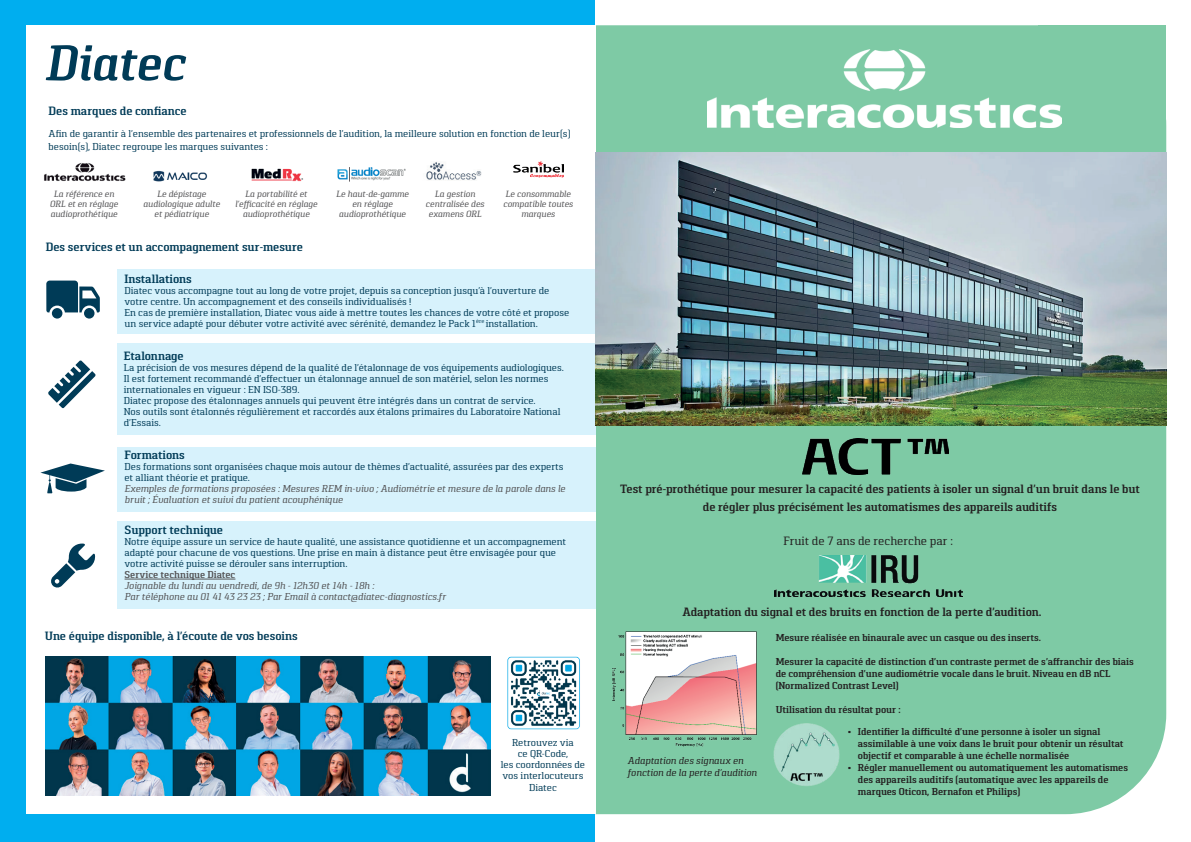
<style>
.page{position:relative;width:1191px;height:842px;background:#fff}
.page>*{position:absolute;margin:0;border:0;box-sizing:border-box;transform-origin:0 0}
.Head-Semi-Italic-DarkBlue{font:italic 600 50px "Pancetta Serif Pro";letter-spacing:-.005em;color:#003b57}
.Small-Semi-Italic-DarkBlu{font:600 12px/18px "Pancetta Serif Pro";letter-spacing:-.01em;color:#231f20;text-align:center}
.Small-Semi-Italic-DarkBlu-2{font:600 12px "Pancetta Serif Pro";letter-spacing:-.01em;color:#003b57}
.Txt-Reg-DarkBlu{font:600 12px "Pancetta Serif Pro";letter-spacing:-.01em;color:#003b57}
.Small-Semi-Italic-DarkBlu-3{font:12px "Pancetta Serif Pro";letter-spacing:-.005em;color:#231f20}
.Txt-Reg-DarkBlu-2{font:10px/11px "Pancetta Serif Pro";letter-spacing:-.01em;color:#003b57}
.Small-Semi-Italic-DarkBlu-4{font:600 10px/12px "Pancetta Serif Pro";letter-spacing:-.01em;color:#231f20}
.Txt-Reg-DarkBlu-3{font:italic 10px/11px "Pancetta Serif Pro";letter-spacing:-.015em;color:#535355}
.Small-Semi-Italic-DarkBlu-5{font:italic 10px/12px "Pancetta Serif Pro";letter-spacing:-.015em;color:#231f20}
.Txt-Reg-DarkBlu-4{font:600 10px "Pancetta Serif Pro";color:#535355}
.Txt-Reg-DarkBlu-5{font:italic 9px/10px "Pancetta Serif Pro";letter-spacing:-.015em;color:#535355;text-align:center}
</style>
<div class="page">
<div style="left:0;top:0;width:595px;height:842px;background:#00aeef"></div>
<div style="left:595px;top:0;width:596px;height:842px;background:linear-gradient(to right,#fefffe,#fff)"></div>
<div style="left:595px;top:25px;width:571px;height:789px;background:#7ecaa5"></div>
<div style="left:26px;top:25px;width:569px;height:789px;background:#fff"></div>
<div style="left:1037px;top:25px;width:128px;height:112px;background:#7ecaa5"></div>
<div style="left:117px;top:269px;width:478px;height:65px;background:#d7f2fc"></div>
<div style="left:117px;top:343px;width:478px;height:91px;background:#d7f2fc"></div>
<div style="left:117px;top:447px;width:478px;height:65px;background:#d7f2fc"></div>
<div style="left:117px;top:521px;width:478px;height:88px;background:#d7f2fc"></div>
<img style="left:44px;top:163px;width:82px;height:18px">
<hr style="left:125px;top:579px;width:110px;height:1px;background:#535355">
<img style="left:513px;top:161px;width:50px;height:16px">
<img style="left:337px;top:167px;width:69px;height:15px">
<img style="left:251px;top:168px;width:52px;height:14px">
<img style="left:153px;top:170px;width:55px;height:12px">
<img style="left:426px;top:162px;width:56px;height:18px">
<img style="left:707px;top:49px;width:355px;height:78px">
<svg style="left:40px;top:463px;width:65px;height:30px"></svg>
<svg style="left:46px;top:281px;width:54px;height:38px"></svg>
<svg style="left:51px;top:543px;width:44px;height:45px"></svg>
<svg style="left:48px;top:360px;width:48px;height:49px"></svg>
<img style="left:507px;top:657px;width:73px;height:73px">
<img style="left:595px;top:152px;width:571px;height:273px">
<img style="left:774px;top:556px;width:188px;height:40px">
<img style="left:764px;top:715px;width:84px;height:79px">
<img style="left:802px;top:438px;width:146px;height:36px">
<img style="left:607px;top:626px;width:154px;height:125px">
<img style="left:45px;top:656px;width:445px;height:139px">
<p class="Head-Semi-Italic-DarkBlue" style="left:45px;top:35px;width:142px">Diatec</p>
<p class="Small-Semi-Italic-DarkBlu-2" style="left:49px;top:104px;width:140px">Des marques de confiance</p>
<p class="Txt-Reg-DarkBlu-2" style="left:49px;top:127px;width:523px;line-height:13px">Afin de garantir à l’ensemble des partenaires et professionnels de l’audition, la meilleure solution en fonction de leur(s) besoin(s), Diatec regroupe les marques suivantes :</p>
<p class="Txt-Reg-DarkBlu-5" style="left:50px;top:188px;width:70px">La référence en<br>ORL et en réglage audioprothétique</p>
<p class="Txt-Reg-DarkBlu-5" style="left:143px;top:188px;width:78px">Le dépistage audiologique adulte et pédiatrique</p>
<p class="Txt-Reg-DarkBlu-5" style="left:235px;top:189px;width:84px">La portabilité et l’efficacité en réglage audioprothétique</p>
<p class="Txt-Reg-DarkBlu-5" style="left:336px;top:189px;width:74px">Le haut-de-gamme en réglage audioprothétique</p>
<p class="Txt-Reg-DarkBlu-5" style="left:425px;top:189px;width:60px">La gestion centralisée des examens ORL</p>
<p class="Txt-Reg-DarkBlu-5" style="left:503px;top:189px;width:72px">Le consommable compatible toutes marques</p>
<p class="Small-Semi-Italic-DarkBlu-2" style="left:46px;top:240px;width:259px">Des services et un accompagnement sur-mesure</p>
<p class="Txt-Reg-DarkBlu" style="left:125px;top:272px;width:69px">Installations</p>
<p class="Txt-Reg-DarkBlu-2" style="left:125px;top:285px;width:426px">Diatec vous accompagne tout au long de votre projet, depuis sa conception jusqu’à l’ouverture de votre centre. Un accompagnement et des conseils individualisés !</p>
<p class="Txt-Reg-DarkBlu-2" style="left:125px;top:307px;width:446px">En cas de première installation, Diatec vous aide à mettre toutes les chances de votre côté et propose un service adapté pour débuter votre activité avec sérénité, demandez le Pack 1<sup>ère</sup> installation.</p>
<p class="Txt-Reg-DarkBlu" style="left:124px;top:349px;width:61px">Etalonnage</p>
<p class="Txt-Reg-DarkBlu-2" style="left:124px;top:362px;width:441px">La précision de vos mesures dépend de la qualité de l’étalonnage de vos équipements audiologiques.<br>Il est fortement recommandé d’effectuer un étalonnage annuel de son matériel, selon les normes internationales en vigueur : EN ISO-389.</p>
<p class="Txt-Reg-DarkBlu-2" style="left:124px;top:395px;width:413px">Diatec propose des étalonnages annuels qui peuvent être intégrés dans un contrat de service.</p>
<p class="Txt-Reg-DarkBlu-2" style="left:124px;top:406px;width:438px">Nos outils sont étalonnés régulièrement et raccordés aux étalons primaires du Laboratoire National d’Essais.</p>
<p class="Txt-Reg-DarkBlu" style="left:125px;top:449px;width:62px">Formations</p>
<p class="Txt-Reg-DarkBlu-2" style="left:125px;top:462px;width:440px">Des formations sont organisées chaque mois autour de thèmes d’actualité, assurées par des experts et alliant théorie et pratique.</p>
<p class="Txt-Reg-DarkBlu-3" style="left:125px;top:484px;width:442px">Exemples de formations proposées : Mesures REM in-vivo ; Audiométrie et mesure de la parole dans le bruit ; Évaluation et suivi du patient acouphénique</p>
<p class="Txt-Reg-DarkBlu" style="left:125px;top:523px;width:100px">Support technique</p>
<p class="Txt-Reg-DarkBlu-2" style="left:125px;top:536px;width:443px">Notre équipe assure un service de haute qualité, une assistance quotidienne et un accompagnement adapté pour chacune de vos questions. Une prise en main à distance peut être envisagée pour que votre activité puisse se dérouler sans interruption.</p>
<p class="Txt-Reg-DarkBlu-4" style="left:125px;top:569px;width:112px">Service technique Diatec</p>
<p class="Txt-Reg-DarkBlu-3" style="left:125px;top:580px;width:251px">Joignable du lundi au vendredi, de 9h - 12h30 et 14h - 18h :</p>
<p class="Txt-Reg-DarkBlu-3" style="left:125px;top:591px;width:323px">Par téléphone au 01 41 43 23 23 ; Par Email à contact@diatec-diagnostics.fr</p>
<p class="Small-Semi-Italic-DarkBlu-2" style="left:45px;top:629px;width:254px">Une équipe disponible, à l’écoute de vos besoins</p>
<p class="Txt-Reg-DarkBlu-2" style="left:501px;top:738px;width:86px;text-align:center">Retrouvez via<br>ce QR-Code,<br>les coordonnées de vos interlocuteurs<br>Diatec</p>
<p class="Small-Semi-Italic-DarkBlu" style="left:620px;top:479px;width:521px">Test pré-prothétique pour mesurer la capacité des patients à isoler un signal d’un bruit dans le but de régler plus précisément les automatismes des appareils auditifs</p>
<p class="Small-Semi-Italic-DarkBlu-3" style="left:783px;top:534px;width:171px">Fruit de 7 ans de recherche par :</p>
<p class="Small-Semi-Italic-DarkBlu" style="left:682px;top:602px;width:361px">Adaptation du signal et des bruits en fonction de la perte d’audition.</p>
<p class="Small-Semi-Italic-DarkBlu-4" style="left:775px;top:632px;width:267px">Mesure réalisée en binaurale avec un casque ou des inserts.</p>
<p class="Small-Semi-Italic-DarkBlu-4" style="left:775px;top:656px;width:359px">Mesurer la capacité de distinction d’un contraste permet de s’affranchir des biais de compréhension d’une audiométrie vocale dans le bruit. Niveau en dB nCL (Normalized Contrast Level)</p>
<p class="Small-Semi-Italic-DarkBlu-4" style="left:775px;top:704px;width:126px">Utilisation du résultat pour :</p>
<p class="Small-Semi-Italic-DarkBlu-5" style="left:627px;top:755px;width:131px">Adaptation des signaux en fonction de la perte d’audition</p>
<p class="Small-Semi-Italic-DarkBlu-4" style="left:858px;top:725px;width:267px;text-indent:-10px">• Identifier la difficulté d’une personne à isoler un signal assimilable à une voix dans le bruit pour obtenir un résultat objectif et comparable à une échelle normalisée</p>
<p class="Small-Semi-Italic-DarkBlu-4" style="left:858px;top:761px;width:272px;text-indent:-10px">• Régler manuellement ou automatiquement les automatismes des appareils auditifs (automatique avec les appareils de marques Oticon, Bernafon et Philips)</p>
</div>
